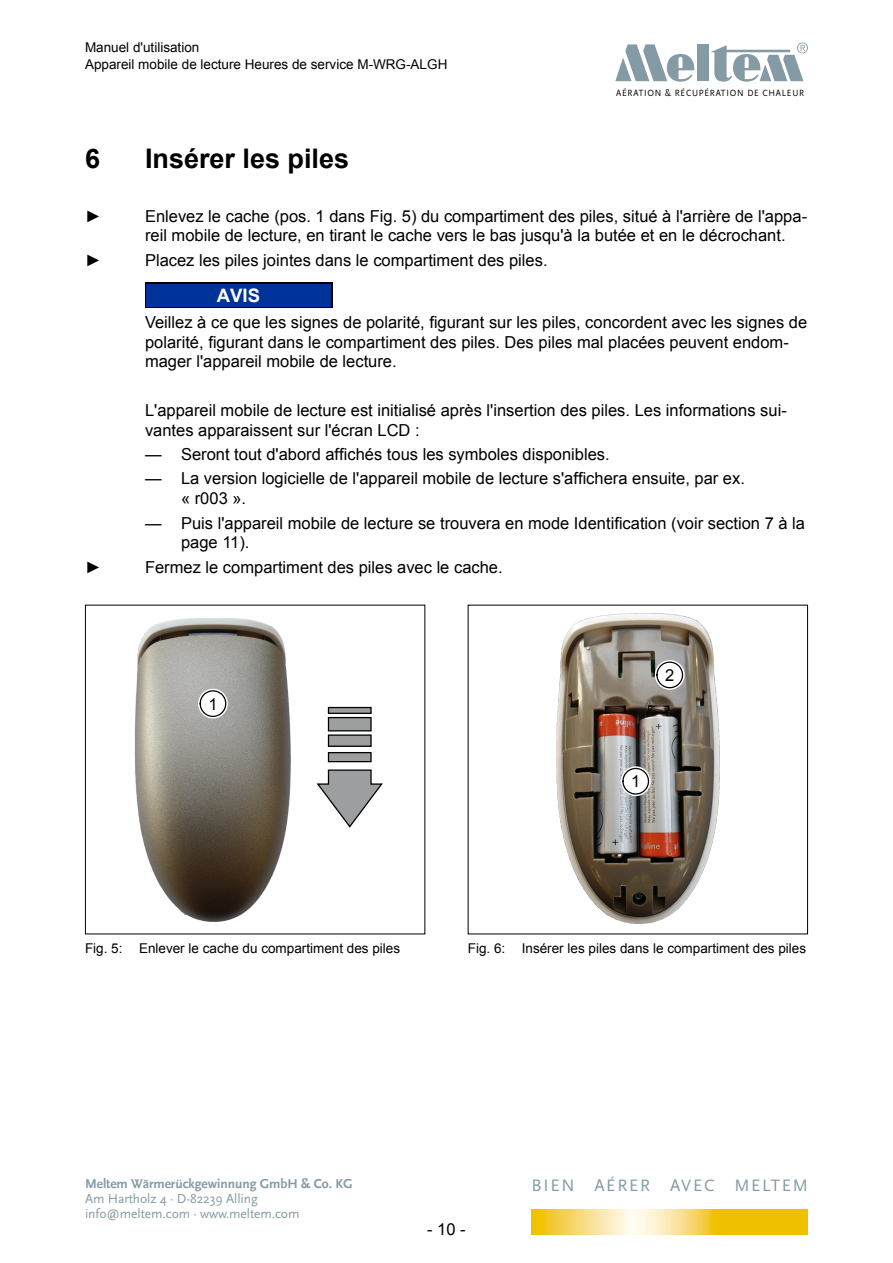
<style>
.page{position:relative;width:893px;height:1263px;background:#fff}
.page>*{position:absolute;margin:0;border:0;box-sizing:border-box;transform-origin:0 0}
.t1{font:700 27px "Arial";color:#000}
.t2{font:700 18.6px "Arial";color:#fff}
.t3{font:17.25px "Scala Sans";letter-spacing:.1em;color:#849aa5}
.t4{font:16.5px/19.8px "Arial";color:#000}
.t5{font:13.5px/16.2px "Arial";color:#000}
.t6{font:13.5px/15px "Scala Sans";letter-spacing:-.005em;color:#849aa5}
.t7{font:700 13.5px "Scala Sans";letter-spacing:-.005em;color:#849aa5}
.t8{font:9.45px "Scala Sans";letter-spacing:.09em;color:#000;scale:.92 1}
</style>
<div class="page">
<svg style="left:531px;top:1209px;width:277px;height:25px;background:#f5d45a"></svg>
<svg style="left:615px;top:44px;width:80px;height:38px"></svg>
<div style="left:697px;top:44px;width:12px;height:37px;background:#849aa5"></div>
<svg style="left:710px;top:43px;width:98px;height:39px"></svg>
<div style="left:145px;top:283px;width:187px;height:25px;background:#039"></div>
<img style="left:135px;top:618px;width:156px;height:304px">
<div style="left:326px;top:705px;width:47px;height:10px;border:4px solid #fff"></div>
<div style="left:328px;top:707px;width:43px;height:6px;background:#9c9e9f"></div>
<div style="left:328px;top:707px;width:44px;height:7px;border:1px solid #000"></div>
<div style="left:326px;top:715px;width:47px;height:18px;border:4px solid #fff"></div>
<div style="left:328px;top:717px;width:43px;height:14px;background:#9c9e9f"></div>
<div style="left:328px;top:717px;width:44px;height:14px;border:1px solid #000"></div>
<div style="left:328px;top:735px;width:43px;height:11px;background:#9c9e9f"></div>
<div style="left:328px;top:734px;width:44px;height:13px;border:1px solid #000"></div>
<div style="left:326px;top:750px;width:47px;height:14px;border:4px solid #fff"></div>
<div style="left:328px;top:753px;width:43px;height:9px;background:#9c9e9f"></div>
<div style="left:328px;top:752px;width:44px;height:10px;border:1px solid #000"></div>
<svg style="left:316px;top:769px;width:67px;height:59px"></svg>
<svg style="left:195px;top:686px;width:35px;height:35px"></svg>
<div style="left:200px;top:691px;width:26px;height:25px;background:#fff;border-radius:50%"></div>
<div style="left:200px;top:690px;width:26px;height:27px;border:1px solid #000;border-radius:50%"></div>
<img style="left:557px;top:614px;width:162px;height:309px">
<svg style="left:618px;top:764px;width:35px;height:35px"></svg>
<div style="left:623px;top:768px;width:25px;height:26px;background:#fff;border-radius:50%"></div>
<div style="left:622px;top:768px;width:27px;height:27px;border:1px solid #000;border-radius:50%"></div>
<svg style="left:652px;top:657px;width:35px;height:35px"></svg>
<div style="left:657px;top:662px;width:25px;height:26px;background:#fff;border-radius:50%"></div>
<div style="left:656px;top:661px;width:27px;height:27px;border:1px solid #000;border-radius:50%"></div>
<p class="t5" style="left:85px;top:40px;width:364px">Manuel d'utilisation<br>Appareil mobile de lecture Heures de service M-WRG-ALGH</p>
<p class="t8" style="left:616px;top:87px;width:206px">AÉRATION &amp; RÉCUPÉRATION DE CHALEUR</p>
<h1 class="t1" style="left:85px;top:141px;width:17px">6</h1>
<h1 class="t1" style="left:145px;top:141px;width:206px">Insérer les piles</h1>
<p class="t4" style="left:85px;top:206px;width:18px">►</p>
<p class="t4" style="left:145px;top:206px;width:664px">Enlevez le cache (pos. 1 dans Fig. 5) du compartiment des piles, situé à l'arrière de l'appa&shy;reil mobile de lecture, en tirant le cache vers le bas jusqu'à la butée et en le décrochant.</p>
<p class="t4" style="left:85px;top:250px;width:18px">►</p>
<p class="t4" style="left:145px;top:250px;width:404px">Placez les piles jointes dans le compartiment des piles.</p>
<p class="t2" style="left:217px;top:283px;width:45px">AVIS</p>
<p class="t4" style="left:145px;top:312px;width:664px">Veillez à ce que les signes de polarité, figurant sur les piles, concordent avec les signes de polarité, figurant dans le compartiment des piles. Des piles mal placées peuvent endom&shy;mager l'appareil mobile de lecture.</p>
<p class="t4" style="left:145px;top:400px;width:643px">L'appareil mobile de lecture est initialisé après l'insertion des piles. Les informations sui&shy;vantes apparaissent sur l'écran LCD :</p>
<p class="t4" style="left:145px;top:445px;width:466px">— Seront tout d'abord affichés tous les symboles disponibles.</p>
<p class="t4" style="left:181px;top:469px;width:565px;text-indent:-36px">— La version logicielle de l'appareil mobile de lecture s'affichera ensuite, par ex. « r003 ».</p>
<p class="t4" style="left:181px;top:513px;width:625px;text-indent:-36px">— Puis l'appareil mobile de lecture se trouvera en mode Identification (voir section 7 à la page 11).</p>
<p class="t4" style="left:85px;top:557px;width:18px">►</p>
<p class="t4" style="left:145px;top:557px;width:359px">Fermez le compartiment des piles avec le cache.</p>
<p class="t4" style="left:208px;top:694px;width:11px">1</p>
<p class="t5" style="left:85px;top:940px;width:317px">Fig. 5: Enlever le cache du compartiment des piles</p>
<p class="t4" style="left:665px;top:665px;width:11px">2</p>
<p class="t4" style="left:631px;top:772px;width:11px">1</p>
<p class="t5" style="left:468px;top:940px;width:340px">Fig. 6: Insérer les piles dans le compartiment des piles</p>
<p class="t7" style="left:85px;top:1176px;width:269px">Meltem Wärmerückgewinnung GmbH &amp; Co. KG</p>
<p class="t6" style="left:85px;top:1191px;width:216px">Am Hartholz 4 · D-82239 Alling info@meltem.com · www.meltem.com</p>
<p class="t4" style="left:427px;top:1219px;width:40px">- 10 -</p>
<p class="t3" style="left:531px;top:1175px;width:278px">BIEN AÉRER AVEC MELTEM</p>
</div>
